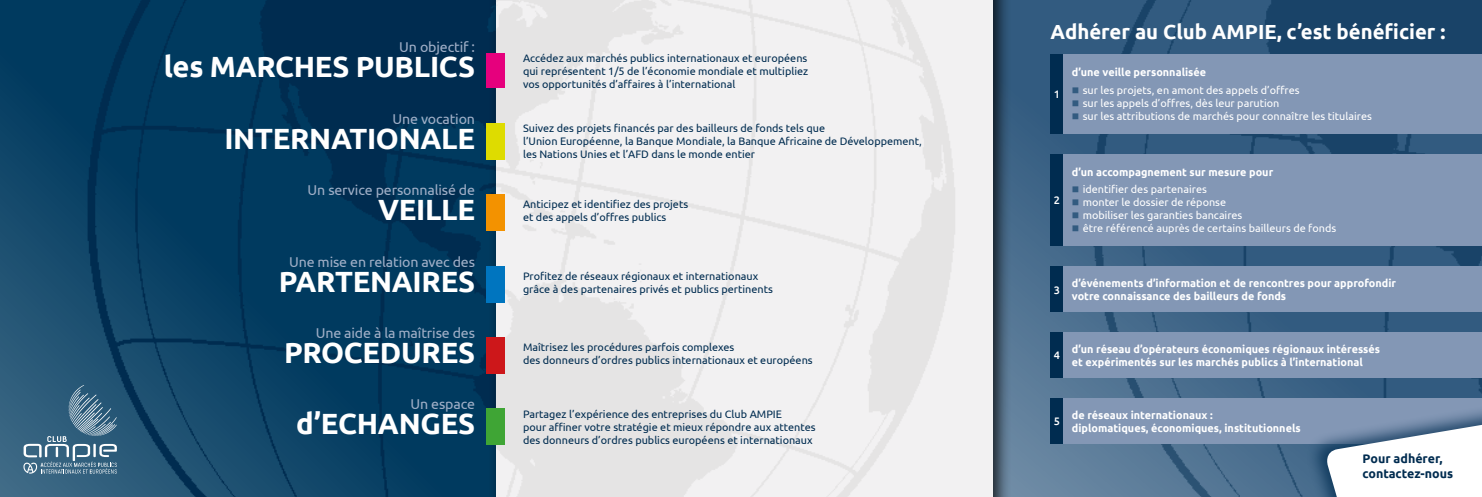
<style>
.page{position:relative;width:1482px;height:497px;background:#fff}
.page>*{position:absolute;margin:0;border:0;box-sizing:border-box;transform-origin:0 0}
.t1{font:700 29.12px "Ubuntu";letter-spacing:-.01em;color:#fff}
.t2{font:700 20.38px "Ubuntu";color:#fff}
.t3{font:14.12px "Ubuntu";letter-spacing:-.01em;color:#a0afc7}
.t4{font:700 12.5px/15px "Ubuntu";color:#002c50}
.t5{font:10.88px/13px "Ubuntu";color:#002c50}
.t6{font:700 10.88px/13px "Ubuntu";color:#fff}
.t7{font:10.88px "Ubuntu";color:#fff}
.t8{font:500 10.88px "Ubuntu";color:#fff}
.s1{color:#325b80}
</style>
<div class="page">
<img style="left:0;top:0;width:488px;height:496px">
<svg style="left:1011px;top:0;width:470px;height:496px;background:#3b6184"></svg>
<div style="left:488px;top:0;width:523px;height:496px;background:#000;opacity:.75"></div>
<div style="left:496px;top:0;width:496px;height:496px;background:linear-gradient(to right,#ebeaea,#f2f1f2)"></div>
<div style="left:487px;top:53px;width:18px;height:35px;background:#e6007d"></div>
<div style="left:486px;top:123px;width:19px;height:36px;background:#dedc00"></div>
<div style="left:486px;top:194px;width:19px;height:36px;background:#f39200"></div>
<div style="left:486px;top:265px;width:19px;height:36px;background:#0075bf"></div>
<div style="left:486px;top:337px;width:19px;height:36px;background:#cd171a"></div>
<div style="left:486px;top:408px;width:19px;height:36px;background:#3fa535"></div>
<div style="left:1050px;top:54px;width:431px;height:79px;background:#8397b5"></div>
<div style="left:1050px;top:154px;width:431px;height:91px;background:#8397b5"></div>
<div style="left:1050px;top:266px;width:431px;height:45px;background:#8397b5"></div>
<div style="left:1050px;top:332px;width:431px;height:45px;background:#8397b5"></div>
<div style="left:1050px;top:398px;width:431px;height:45px;background:#8397b5"></div>
<div style="left:1050px;top:54px;width:12px;height:79px;background:#002c50"></div>
<div style="left:1050px;top:154px;width:12px;height:91px;background:#002c50"></div>
<div style="left:1050px;top:266px;width:12px;height:45px;background:#002c50"></div>
<div style="left:1050px;top:332px;width:12px;height:45px;background:#002c50"></div>
<div style="left:1050px;top:398px;width:12px;height:45px;background:#002c50"></div>
<div style="left:1305px;top:403px;width:176px;height:93px;background:#002c50;opacity:.75"></div>
<svg style="left:23px;top:384px;width:94px;height:89px;background:#4d758e"></svg>
<svg style="left:1323px;top:418px;width:159px;height:79px"></svg>
<p class="t3" style="left:399px;top:39px;width:77px">Un objectif :</p>
<h1 class="t1" style="left:164px;top:49px;width:313px">les MARCHES PUBLICS</h1>
<p class="t3" style="left:392px;top:110px;width:84px">Une vocation</p>
<h1 class="t1" style="left:224px;top:121px;width:252px">INTERNATIONALE</h1>
<p class="t3" style="left:307px;top:181px;width:169px">Un service personnalisé de</p>
<h1 class="t1" style="left:378px;top:192px;width:99px">VEILLE</h1>
<p class="t3" style="left:289px;top:252px;width:187px">Une mise en relation avec des</p>
<h1 class="t1" style="left:279px;top:263px;width:198px">PARTENAIRES</h1>
<p class="t3" style="left:316px;top:324px;width:161px">Une aide à la maîtrise des</p>
<h1 class="t1" style="left:284px;top:334px;width:192px">PROCEDURES</h1>
<p class="t3" style="left:410px;top:395px;width:66px">Un espace</p>
<h1 class="t1" style="left:296px;top:406px;width:180px">d’ECHANGES</h1>
<p class="t5" style="left:523px;top:51px;width:287px;text-align:justify">Accédez aux marchés publics internationaux et européens qui représentent 1/5 de l’économie mondiale et multipliez vos opportunités d’affaires à l’international</p>
<p class="t5" style="left:523px;top:121px;width:400px">Suivez des projets financés par des bailleurs de fonds tels que<br>l’Union Européenne, la Banque Mondiale, la Banque Africaine de Développement, les Nations Unies et l’AFD dans le monde entier</p>
<p class="t5" style="left:523px;top:197px;width:167px">Anticipez et identifiez des projets et des appels d’offres publics</p>
<p class="t5" style="left:523px;top:268px;width:251px">Profitez de réseaux régionaux et internationaux grâce à des partenaires privés et publics pertinents</p>
<p class="t5" style="left:523px;top:339px;width:291px">Maîtrisez les procédures parfois complexes<br>des donneurs d’ordres publics internationaux et européens</p>
<p class="t5" style="left:523px;top:406px;width:294px">Partagez l’expérience des entreprises du Club AMPIE<br>pour affiner votre stratégie et mieux répondre aux attentes des donneurs d’ordres publics européens et internationaux</p>
<h2 class="t2" style="left:1050px;top:20px;width:396px">Adhérer au Club AMPIE, c’est bénéficier :</h2>
<p class="t8" style="left:1053px;top:87px;width:8px">1</p>
<p class="t6" style="left:1071px;top:65px;width:136px">d’une veille personnalisée</p>
<p class="t7" style="left:1071px;top:83px;width:229px"><span class="s1">■</span> sur les projets, en amont des appels d’offres</p>
<p class="t7" style="left:1071px;top:96px;width:209px"><span class="s1">■</span> sur les appels d’offres, dès leur parution</p>
<p class="t7" style="left:1071px;top:109px;width:301px"><span class="s1">■</span> sur les attributions de marchés pour connaître les titulaires</p>
<p class="t8" style="left:1053px;top:193px;width:8px">2</p>
<p class="t6" style="left:1071px;top:165px;width:203px">d’un accompagnement sur mesure pour</p>
<p class="t7" style="left:1071px;top:183px;width:136px"><span class="s1">■</span> identifier des partenaires</p>
<p class="t7" style="left:1071px;top:196px;width:156px"><span class="s1">■</span> monter le dossier de réponse</p>
<p class="t7" style="left:1071px;top:209px;width:172px"><span class="s1">■</span> mobiliser les garanties bancaires</p>
<p class="t7" style="left:1071px;top:222px;width:266px"><span class="s1">■</span> être référencé auprès de certains bailleurs de fonds</p>
<p class="t8" style="left:1053px;top:282px;width:8px">3</p>
<p class="t6" style="left:1071px;top:276px;width:326px">d’événements d’information et de rencontres pour approfondir votre connaissance des bailleurs de fonds</p>
<p class="t8" style="left:1053px;top:348px;width:8px">4</p>
<p class="t6" style="left:1071px;top:342px;width:310px">d’un réseau d’opérateurs économiques régionaux intéressés et expérimentés sur les marchés publics à l’international</p>
<p class="t8" style="left:1053px;top:414px;width:8px">5</p>
<p class="t6" style="left:1071px;top:407px;width:230px">de réseaux internationaux :<br>diplomatiques, économiques, institutionnels</p>
<p class="t4" style="left:1362px;top:450px;width:92px">Pour adhérer, contactez-nous</p>
</div>
